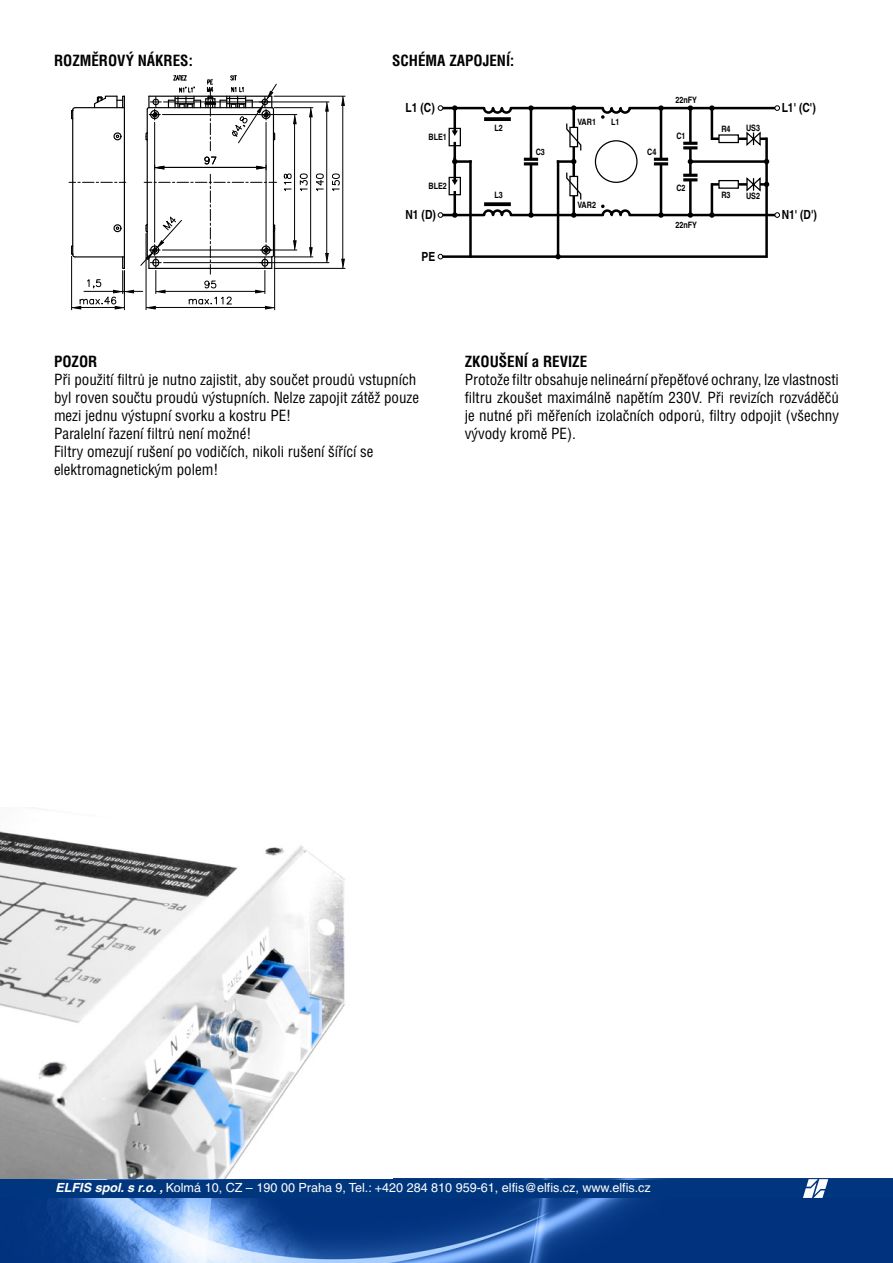
<style>
.page{position:relative;width:893px;height:1263px;background:#fff}
.page>*{position:absolute;margin:0;border:0;box-sizing:border-box;transform-origin:0 0}
.t1{font:15px/18px "Switzerland Condensed";color:#000}
.t2{font:700 15px "Switzerland Condensed";color:#000}
.t3{font:12.6px "Helvetica CE";color:#fff}
.t4{font:700 condensed 12.6px "Helvetica CE";color:#000}
.t5{font:700 condensed 8.85px "Helvetica CE";color:#000}
.s1{font-weight:700;font-style:italic}
</style>
<div class="page">
<img style="left:0;top:1197px;width:893px;height:66px">
<div style="left:0;top:1179px;width:893px;height:18px;background:#00367d"></div>
<svg style="left:803px;top:1179px;width:25px;height:19px"></svg>
<img style="left:0;top:831px;width:345px;height:348px">
<hr style="left:162px;top:114px;width:135px;height:1px;background:#000">
<hr style="left:162px;top:250px;width:135px;height:1px;background:#000">
<hr style="left:294px;top:124px;width:1px;height:117px;background:#000">
<svg style="left:292px;top:114px;width:5px;height:11px"></svg>
<svg style="left:292px;top:240px;width:5px;height:11px"></svg>
<svg style="left:283px;top:173px;width:9px;height:19px"></svg>
<hr style="left:164px;top:102px;width:165px;height:1px;background:#000">
<hr style="left:164px;top:262px;width:165px;height:1px;background:#000">
<hr style="left:326px;top:111px;width:1px;height:142px;background:#000">
<svg style="left:324px;top:101px;width:5px;height:11px"></svg>
<svg style="left:324px;top:253px;width:5px;height:11px"></svg>
<svg style="left:315px;top:173px;width:9px;height:19px"></svg>
<hr style="left:274px;top:96px;width:71px;height:1px;background:#000">
<hr style="left:274px;top:268px;width:71px;height:1px;background:#000">
<hr style="left:342px;top:105px;width:1px;height:154px;background:#000">
<svg style="left:340px;top:95px;width:5px;height:11px"></svg>
<svg style="left:340px;top:258px;width:5px;height:11px"></svg>
<svg style="left:332px;top:173px;width:8px;height:18px"></svg>
<hr style="left:274px;top:107px;width:39px;height:1px;background:#000">
<hr style="left:274px;top:257px;width:39px;height:1px;background:#000">
<hr style="left:310px;top:117px;width:1px;height:131px;background:#000">
<svg style="left:308px;top:107px;width:5px;height:11px"></svg>
<svg style="left:308px;top:247px;width:5px;height:11px"></svg>
<svg style="left:299px;top:173px;width:9px;height:18px"></svg>
<svg style="left:69px;top:75px;width:208px;height:235px"></svg>
<div style="left:595px;top:140px;width:43px;height:43px;border:1px solid #000;border-radius:50%"></div>
<hr style="left:455px;top:160px;width:15px;height:3px;background:#000">
<hr style="left:558px;top:160px;width:16px;height:3px;background:#000">
<hr style="left:469px;top:162px;width:3px;height:95px;background:#000">
<hr style="left:557px;top:162px;width:2px;height:95px;background:#000">
<hr style="left:530px;top:108px;width:2px;height:107px;background:#000">
<hr style="left:453px;top:142px;width:3px;height:20px;background:#000">
<hr style="left:453px;top:157px;width:3px;height:24px;background:#000">
<hr style="left:572px;top:108px;width:3px;height:107px;background:#000">
<hr style="left:660px;top:108px;width:2px;height:107px;background:#000">
<div style="left:524px;top:159px;width:14px;height:5px;background:#fff"></div>
<hr style="left:524px;top:158px;width:14px;height:3px;background:#000">
<hr style="left:524px;top:162px;width:14px;height:3px;background:#000">
<div style="left:654px;top:159px;width:14px;height:5px;background:#fff"></div>
<hr style="left:654px;top:158px;width:14px;height:3px;background:#000">
<hr style="left:654px;top:162px;width:14px;height:3px;background:#000">
<svg style="left:438px;top:254px;width:5px;height:5px"></svg>
<hr style="left:442px;top:255px;width:325px;height:3px;background:#000">
<hr style="left:690px;top:160px;width:77px;height:3px;background:#000">
<hr style="left:689px;top:108px;width:3px;height:107px;background:#000">
<hr style="left:765px;top:139px;width:3px;height:118px;background:#000">
<svg style="left:438px;top:105px;width:342px;height:46px"></svg>
<svg style="left:438px;top:172px;width:342px;height:46px"></svg>
<p class="t2" style="left:54px;top:51px;width:140px">ROZMĚROVÝ NÁKRES:</p>
<p class="t2" style="left:392px;top:51px;width:124px">SCHÉMA ZAPOJENÍ:</p>
<p class="t4" style="left:406px;top:100px;width:31px">L1 (C)</p>
<p class="t5" style="left:675px;top:94px;width:23px">22nFY</p>
<p class="t4" style="left:782px;top:100px;width:36px">L1' (C')</p>
<p class="t5" style="left:429px;top:132px;width:20px">BLE1</p>
<p class="t5" style="left:494px;top:123px;width:10px">L2</p>
<p class="t5" style="left:577px;top:117px;width:20px">VAR1</p>
<p class="t5" style="left:611px;top:117px;width:10px">L1</p>
<p class="t5" style="left:676px;top:130px;width:11px">C1</p>
<p class="t5" style="left:721px;top:124px;width:11px">R4</p>
<p class="t5" style="left:746px;top:123px;width:16px">US3</p>
<p class="t5" style="left:536px;top:146px;width:11px">C3</p>
<p class="t5" style="left:647px;top:146px;width:11px">C4</p>
<p class="t5" style="left:429px;top:181px;width:20px">BLE2</p>
<p class="t5" style="left:494px;top:189px;width:10px">L3</p>
<p class="t5" style="left:676px;top:183px;width:11px">C2</p>
<p class="t5" style="left:721px;top:190px;width:11px">R3</p>
<p class="t5" style="left:746px;top:190px;width:16px">US2</p>
<p class="t4" style="left:406px;top:207px;width:32px">N1 (D)</p>
<p class="t5" style="left:577px;top:199px;width:20px">VAR2</p>
<p class="t5" style="left:675px;top:220px;width:23px">22nFY</p>
<p class="t4" style="left:782px;top:207px;width:37px">N1' (D')</p>
<p class="t4" style="left:421px;top:249px;width:15px">PE</p>
<p class="t2" style="left:54px;top:352px;width:45px">POZOR</p>
<p class="t1" style="left:54px;top:370px;width:367px">Při použití filtrů je nutno zajistit, aby součet proudů vstupních byl roven součtu proudů výstupních. Nelze zapojit zátěž pouze mezi jednu výstupní svorku a kostru PE!</p>
<p class="t1" style="left:54px;top:424px;width:199px">Paralelní řazení filtrů není možné!</p>
<p class="t1" style="left:54px;top:442px;width:321px">Filtry omezují rušení po vodičích, nikoli rušení šířící se elektromagnetickým polem!</p>
<p class="t2" style="left:465px;top:352px;width:124px">ZKOUŠENÍ a REVIZE</p>
<p class="t1" style="left:465px;top:370px;width:376px;text-align:justify">Protože filtr obsahuje nelineární přepěťové ochrany, lze vlastnosti filtru zkoušet maximálně napětím 230V. Při revizích rozváděčů je nutné při měřeních izolačních odporů, filtry odpojit (všechny vývody kromě PE).</p>
<p class="t3" style="left:55px;top:1181px;width:597px"><span class="s1">ELFIS spol. s r.o. ,</span> Kolmá 10, CZ – 190 00 Praha 9, Tel.: +420 284 810 959-61, elfis@elfis.cz, www.elfis.cz</p>
</div>
